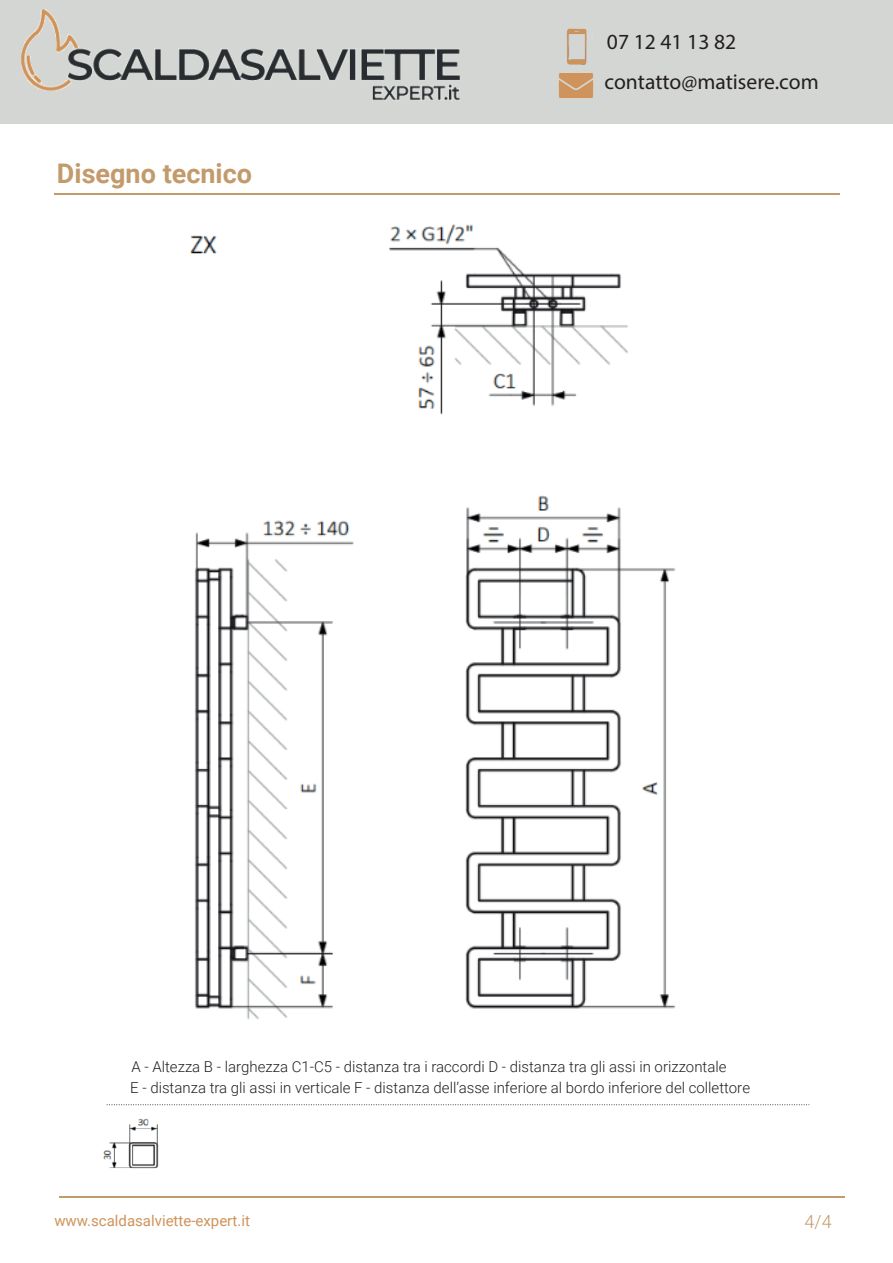
<style>
.page{position:relative;width:893px;height:1263px;background:#fff}
.page>*{position:absolute;margin:0;border:0;box-sizing:border-box;transform-origin:0 0}
.t1{font:700 27px "Roboto";color:#c39a6b}
.t2{font:21.6px/39.8px "Myriad Pro";color:#231f20}
.t3{font:300 18px "Roboto";color:#c39a6b}
.t4{font:300 15px "Roboto";color:#231f20}
.t5{font:15px "Roboto";color:#ce935a}
</style>
<div class="page">
<img style="left:189px;top:224px;width:486px;height:796px">
<hr style="left:54px;top:194px;width:786px;height:1px;background:#c39a6b">
<img style="left:103px;top:1119px;width:56px;height:50px">
<div style="left:0;top:0;width:893px;height:124px;background:#d4d6d4"></div>
<img style="left:567px;top:28px;width:20px;height:34px">
<img style="left:558px;top:62px;width:36px;height:37px">
<img style="left:21px;top:9px;width:439px;height:92px">
<hr style="left:59px;top:1197px;width:786px;height:1px;background:#c39a6b">
<svg style="left:107px;top:1104px;width:702px;height:1px"></svg>
<h1 class="t1" style="left:57px;top:154px;width:197px">Disegno tecnico</h1>
<h2 class="t2" style="left:604px;top:22px;width:216px">07 12 41 13 82 contatto@matisere.com</h2>
<p class="t4" style="left:131px;top:1056px;width:597px">A - Altezza B - larghezza C1-C5 - distanza tra i raccordi D - distanza tra gli assi in orizzontale</p>
<p class="t4" style="left:130px;top:1077px;width:621px">E - distanza tra gli assi in verticale F - distanza dell’asse inferiore al bordo inferiore del collettore</p>
<p class="t5" style="left:54px;top:1210px;width:197px">www.scaldasalviette-expert.it</p>
<p class="t3" style="left:805px;top:1208px;width:29px">4/4</p>
</div>
